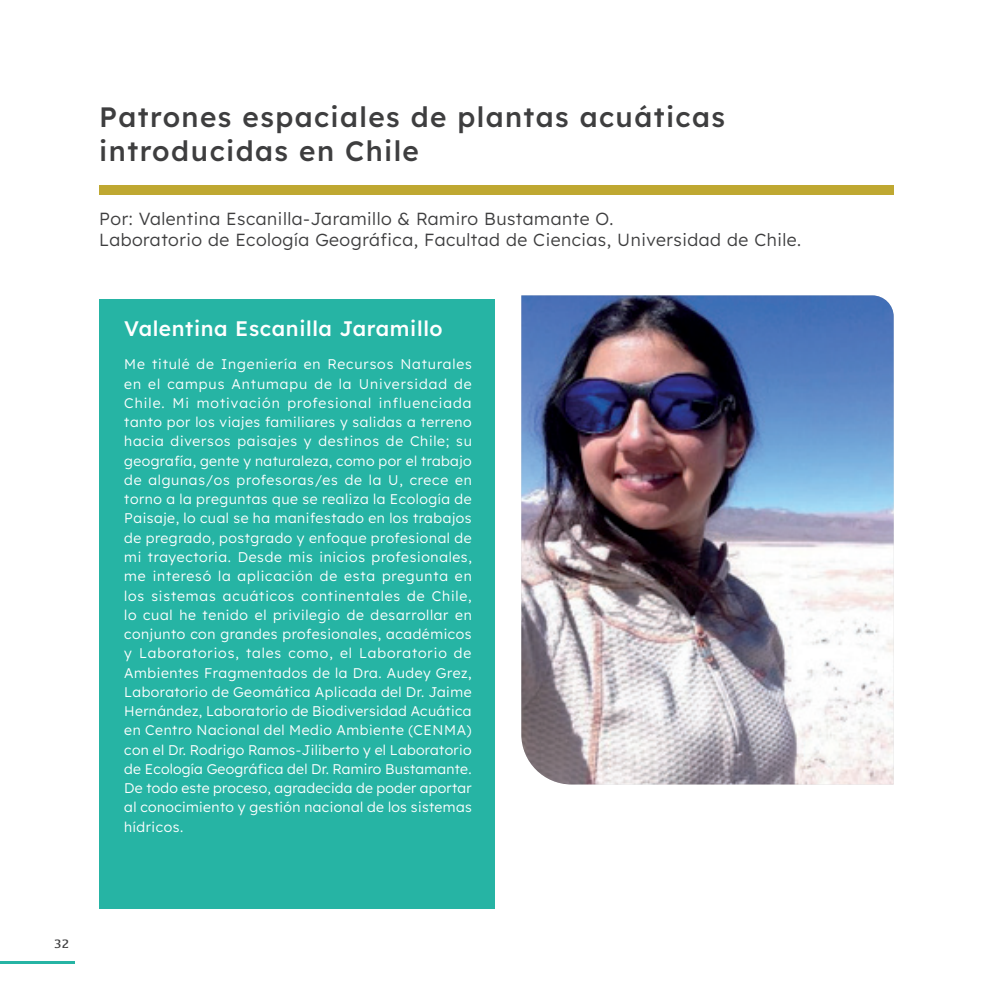
<style>
.page{position:relative;width:993px;height:993px;background:#fff}
.page>*{position:absolute;margin:0;border:0;box-sizing:border-box;transform-origin:0 0}
.t1{font:500 28px/33.6px "Lexend Deca";letter-spacing:.05em;color:#3e3e3f}
.t2{font:500 21px "Lexend Deca";letter-spacing:.03em;color:#fff}
.t3{font:300 17.5px/21px "Lexend Deca";letter-spacing:.03em;color:#3e3e3f}
.t4{font:300 14px/19.2px "Lexend Deca";letter-spacing:.025em;color:#fff;text-align:justify}
.t5{font:12.6px "Kefa";color:#3e3e3f}
</style>
<div class="page">
<hr style="left:0;top:960px;width:74px;height:2px;background:#26b4a4">
<div style="left:99px;top:299px;width:395px;height:609px;background:#26b4a4"></div>
<div style="left:99px;top:186px;width:794px;height:9px;background:#bfa831"></div>
<img style="left:521px;top:295px;width:372px;height:489px">
<h1 class="t1" style="left:99px;top:99px;width:627px">Patrones espaciales de plantas acuáticas introducidas en Chile</h1>
<p class="t3" style="left:99px;top:206px;width:703px">Por: Valentina Escanilla-Jaramillo &amp; Ramiro Bustamante O.<br>Laboratorio de Ecología Geográfica, Facultad de Ciencias, Universidad de Chile.</p>
<h2 class="t2" style="left:124px;top:313px;width:320px">Valentina Escanilla Jaramillo</h2>
<p class="t4" style="left:124px;top:354px;width:349px">Me titulé de Ingeniería en Recursos Naturales en el campus Antumapu de la Universidad de Chile. Mi motivación profesional influenciada tanto por los viajes familiares y salidas a terreno hacia diversos paisajes y destinos de Chile; su geografía, gente y naturaleza, como por el trabajo de algunas/os profesoras/es de la U, crece en torno a la preguntas que se realiza la Ecología de Paisaje, lo cual se ha manifestado en los trabajos de pregrado, postgrado y enfoque profesional de mi trayectoria. Desde mis inicios profesionales, me interesó la aplicación de esta pregunta en los sistemas acuáticos continentales de Chile, lo cual he tenido el privilegio de desarrollar en conjunto con grandes profesionales, académicos y Laboratorios, tales como, el Laboratorio de Ambientes Fragmentados de la Dra. Audey Grez, Laboratorio de Geomática Aplicada del Dr. Jaime Hernández, Laboratorio de Biodiversidad Acuática en Centro Nacional del Medio Ambiente (CENMA) con el Dr. Rodrigo Ramos-Jiliberto y el Laboratorio de Ecología Geográfica del Dr. Ramiro Bustamante.<br>De todo este proceso, agradecida de poder aportar al conocimiento y gestión nacional de los sistemas hídricos.</p>
<p class="t5" style="left:54px;top:935px;width:17px">32</p>
</div>
